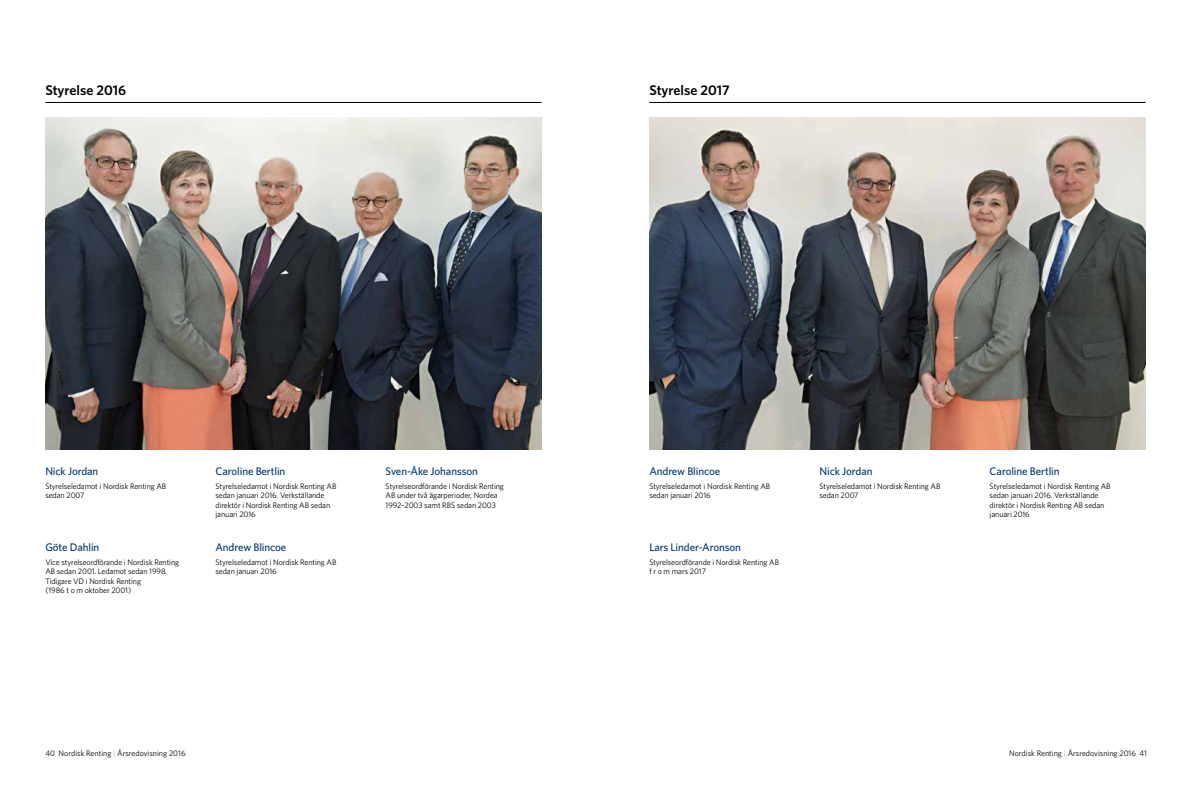
<style>
.page{position:relative;width:1191px;height:794px;background:#fff}
.page>*{position:absolute;margin:0;border:0;box-sizing:border-box;transform-origin:0 0}
.t1{font:600 14px "Whitney";color:#000}
.t2{font:500 11px "Whitney";letter-spacing:-.01em;color:#003671}
.t3{font:8px/9.5px "Whitney";letter-spacing:-.01em;color:#000}
.s1{font-weight:300;color:#9d9d9c}
</style>
<div class="page">
<hr style="left:45px;top:102px;width:496px;height:1px;background:#000">
<img style="left:45px;top:118px;width:496px;height:332px">
<hr style="left:649px;top:102px;width:496px;height:1px;background:#000">
<img style="left:649px;top:118px;width:496px;height:332px">
<h1 class="t1" style="left:45px;top:81px;width:82px">Styrelse 2016</h1>
<h1 class="t1" style="left:649px;top:81px;width:82px">Styrelse 2017</h1>
<h2 class="t2" style="left:45px;top:464px;width:55px">Nick Jordan</h2>
<p class="t3" style="left:45px;top:481px;width:122px">Styrelseledamot i Nordisk Renting AB sedan 2007</p>
<h2 class="t2" style="left:45px;top:540px;width:55px">Göte Dahlin</h2>
<p class="t3" style="left:45px;top:557px;width:135px">Vice styrelseordförande i Nordisk Renting<br>AB sedan 2001. Ledamot sedan 1998.<br>Tidigare VD i Nordisk Renting<br>(1986 t o m oktober 2001)</p>
<h2 class="t2" style="left:215px;top:464px;width:71px">Caroline Bertlin</h2>
<p class="t3" style="left:215px;top:481px;width:122px">Styrelseledamot i Nordisk Renting AB sedan januari 2016. Verkställande direktör i Nordisk Renting AB sedan januari 2016</p>
<h2 class="t2" style="left:215px;top:540px;width:72px">Andrew Blincoe</h2>
<p class="t3" style="left:215px;top:557px;width:122px">Styrelseledamot i Nordisk Renting AB sedan januari 2016</p>
<h2 class="t2" style="left:386px;top:464px;width:94px">Sven-Åke Johansson</h2>
<p class="t3" style="left:386px;top:481px;width:120px">Styrelseordförande i Nordisk Renting<br>AB under två ägarperioder, Nordea<br>1992–2003 samt RBS sedan 2003</p>
<h2 class="t2" style="left:649px;top:464px;width:72px">Andrew Blincoe</h2>
<p class="t3" style="left:649px;top:481px;width:122px">Styrelseledamot i Nordisk Renting AB sedan januari 2016</p>
<h2 class="t2" style="left:649px;top:540px;width:93px">Lars Linder-Aronson</h2>
<p class="t3" style="left:649px;top:557px;width:131px">Styrelseordförande i Nordisk Renting AB f r o m mars 2017</p>
<h2 class="t2" style="left:819px;top:464px;width:55px">Nick Jordan</h2>
<p class="t3" style="left:819px;top:481px;width:122px">Styrelseledamot i Nordisk Renting AB sedan 2007</p>
<h2 class="t2" style="left:989px;top:464px;width:71px">Caroline Bertlin</h2>
<p class="t3" style="left:989px;top:481px;width:122px">Styrelseledamot i Nordisk Renting AB sedan januari 2016. Verkställande direktör i Nordisk Renting AB sedan januari 2016</p>
<p class="t3" style="left:45px;top:748px;width:142px">40 Nordisk Renting <span class="s1">|</span> Årsredovisning 2016</p>
<p class="t3" style="left:1009px;top:748px;width:139px">Nordisk Renting <span class="s1">|</span> Årsredovisning 2016 41</p>
</div>
